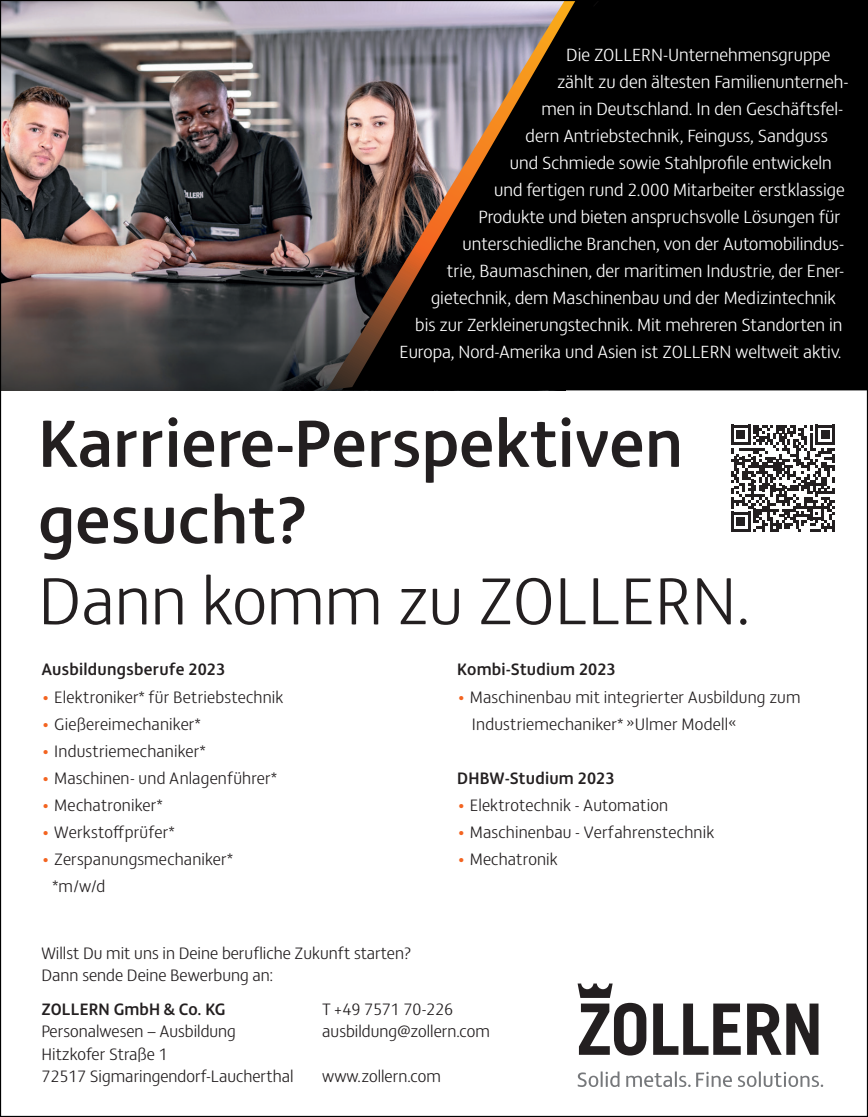
<style>
.page{position:relative;width:868px;height:1117px;background:#fff}
.page>*{position:absolute;margin:0;border:0;box-sizing:border-box;transform-origin:0 0}
.t1{font:500 67.5px/76.5px "FS Matthew";color:#231f20}
.t2{font:300 67.5px "FS Matthew";color:#231f20}
.t3{font:300 18px "FS Matthew";color:#fff}
.t4{font:300 16.88px/22.5px "FS Matthew";letter-spacing:.005em;color:#231f20}
.t5{font:500 16.88px "FS Matthew";letter-spacing:.005em;color:#231f20}
.s1{color:#f36421}
</style>
<div class="page">
<img style="left:2px;top:2px;width:324px;height:388px">
<div style="left:575px;top:2px;width:290px;height:388px;background:#000"></div>
<svg style="left:577px;top:1071px;width:246px;height:15px"></svg>
<svg style="left:577px;top:983px;width:241px;height:72px"></svg>
<img style="left:326px;top:2px;width:249px;height:388px">
<svg style="left:731px;top:425px;width:104px;height:106px"></svg>
<p class="t3" style="left:566px;top:41px;width:266px">Die ZOLLERN-Unternehmensgruppe</p>
<p class="t3" style="left:557px;top:68px;width:293px">zählt zu den ältesten Familienunterneh-</p>
<p class="t3" style="left:541px;top:95px;width:303px">men in Deutschland. In den Geschäftsfel-</p>
<p class="t3" style="left:525px;top:122px;width:304px">dern Antriebstechnik, Feinguss, Sandguss</p>
<p class="t3" style="left:510px;top:149px;width:323px">und Schmiede sowie Stahlprofile entwickeln</p>
<p class="t3" style="left:494px;top:176px;width:352px">und fertigen rund 2.000 Mitarbeiter erstklassige</p>
<p class="t3" style="left:478px;top:203px;width:363px">Produkte und bieten anspruchsvolle Lösungen für</p>
<p class="t3" style="left:462px;top:230px;width:383px">unterschiedliche Branchen, von der Automobilindus-</p>
<p class="t3" style="left:447px;top:257px;width:399px">trie, Baumaschinen, der maritimen Industrie, der Ener-</p>
<p class="t3" style="left:431px;top:284px;width:406px">gietechnik, dem Maschinenbau und der Medizintechnik</p>
<p class="t3" style="left:415px;top:311px;width:428px">bis zur Zerkleinerungstechnik. Mit mehreren Standorten in</p>
<p class="t3" style="left:399px;top:338px;width:443px">Europa, Nord-Amerika und Asien ist ZOLLERN weltweit aktiv.</p>
<h1 class="t1" style="left:38px;top:399px;width:646px">Karriere-Perspektiven gesucht?</h1>
<h1 class="t2" style="left:38px;top:551px;width:713px">Dann komm zu ZOLLERN.</h1>
<p class="t5" style="left:41px;top:656px;width:185px">Ausbildungsberufe 2023</p>
<p class="t4" style="left:41px;top:684px;width:243px"><span class="s1">•</span> Elektroniker* für Betriebstechnik</p>
<p class="t4" style="left:41px;top:711px;width:161px"><span class="s1">•</span> Gießereimechaniker*</p>
<p class="t4" style="left:41px;top:738px;width:165px"><span class="s1">•</span> Industriemechaniker*</p>
<p class="t4" style="left:41px;top:765px;width:237px"><span class="s1">•</span> Maschinen- und Anlagenführer*</p>
<p class="t4" style="left:41px;top:792px;width:123px"><span class="s1">•</span> Mechatroniker*</p>
<p class="t4" style="left:41px;top:819px;width:135px"><span class="s1">•</span> Werkstoffprüfer*</p>
<p class="t4" style="left:53px;top:844px;width:182px;line-height:27px;text-indent:-11px"><span class="s1">•</span> Zerspanungsmechaniker* *m/w/d</p>
<p class="t5" style="left:457px;top:656px;width:160px">Kombi-Studium 2023</p>
<p class="t4" style="left:472px;top:682px;width:330px;line-height:27px;text-indent:-15px"><span class="s1">•</span> Maschinenbau mit integrierter Ausbildung zum<br>Industriemechaniker* »Ulmer Modell«</p>
<p class="t5" style="left:457px;top:764px;width:159px">DHBW-Studium 2023</p>
<p class="t4" style="left:457px;top:792px;width:212px"><span class="s1">•</span> Elektrotechnik - Automation</p>
<p class="t4" style="left:457px;top:819px;width:259px"><span class="s1">•</span> Maschinenbau - Verfahrenstechnik</p>
<p class="t4" style="left:457px;top:846px;width:102px"><span class="s1">•</span> Mechatronik</p>
<p class="t4" style="left:41px;top:940px;width:371px">Willst Du mit uns in Deine berufliche Zukunft starten?<br>Dann sende Deine Bewerbung an:</p>
<p class="t5" style="left:41px;top:995px;width:186px">ZOLLERN GmbH &amp; Co. KG</p>
<p class="t4" style="left:41px;top:1019px;width:253px">Personalwesen – Ausbildung<br>Hitzkofer Straße 1<br>72517 Sigmaringendorf-Laucherthal</p>
<p class="t4" style="left:322px;top:996px;width:169px">T +49 7571 70-226 ausbildung@zollern.com</p>
<p class="t4" style="left:322px;top:1064px;width:120px">www.zollern.com</p>
</div>
